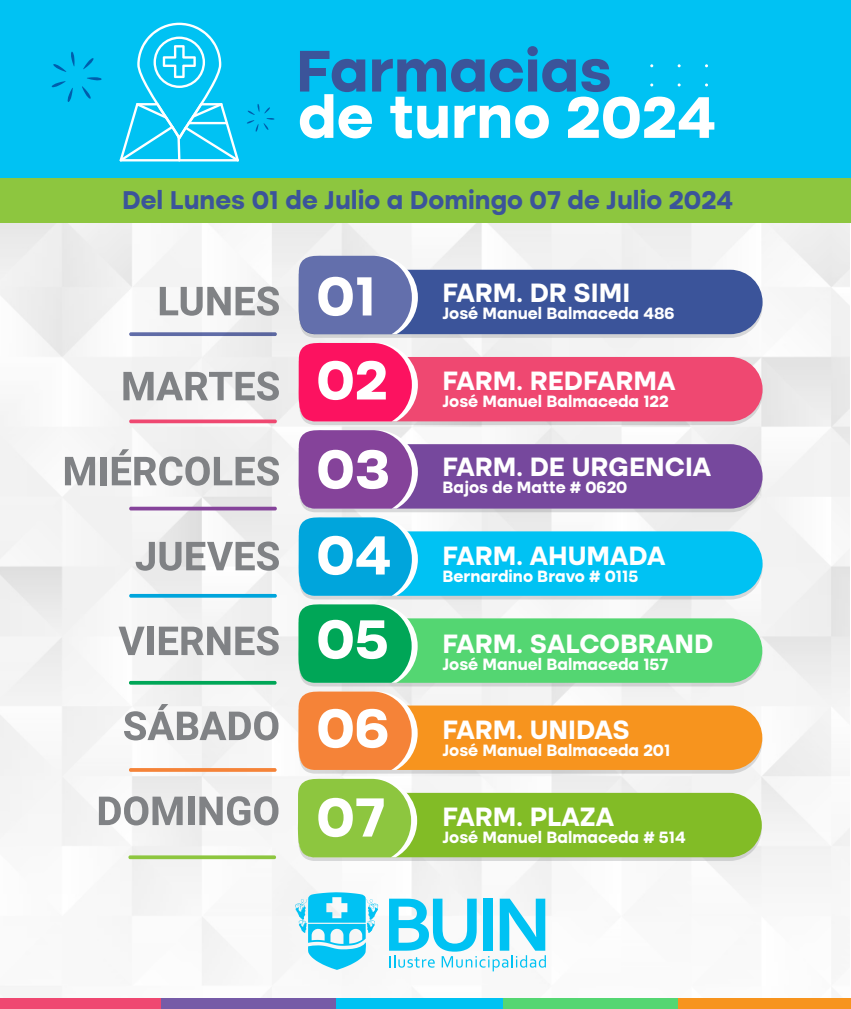
<style>
.page{position:relative;width:851px;height:1009px;background:#fff}
.page>*{position:absolute;margin:0;border:0;box-sizing:border-box;transform-origin:0 0}
.t1{font:700 60.7px "Altone Trial";color:#fff}
.t2{font:700 60.7px "Altone Trial";color:#3b549a}
.t3{font:700 57px "Altone Trial";color:#fff}
.t4{font:700 26.8px "Altone Trial";color:#fff}
.t5{font:700 26px "Altone Trial";color:#3b549a}
.t6{font:700 16.6px "Altone Trial";color:#fff}
</style>
<div class="page">
<img style="left:0;top:223px;width:849px;height:776px">
<div style="left:0;top:999px;width:173px;height:10px;background:#ef4871"></div>
<div style="left:161px;top:999px;width:181px;height:10px;background:#765ba7"></div>
<div style="left:336px;top:999px;width:181px;height:10px;background:#00c2f3"></div>
<div style="left:502px;top:999px;width:181px;height:10px;background:#54d672"></div>
<div style="left:678px;top:999px;width:172px;height:10px;background:#f7941e"></div>
<div style="left:0;top:0;width:850px;height:184px;background:#00c2f3"></div>
<svg style="left:160px;top:286px;width:119px;height:30px"></svg>
<svg style="left:123px;top:371px;width:156px;height:30px"></svg>
<svg style="left:65px;top:457px;width:30px;height:28px"></svg>
<div style="left:100px;top:457px;width:6px;height:28px;background:#808285"></div>
<svg style="left:112px;top:449px;width:167px;height:37px"></svg>
<svg style="left:136px;top:541px;width:143px;height:30px"></svg>
<svg style="left:295px;top:892px;width:83px;height:78px"></svg>
<svg style="left:389px;top:899px;width:157px;height:72px"></svg>
<svg style="left:119px;top:23px;width:120px;height:138px"></svg>
<div style="left:0;top:179px;width:850px;height:44px;background:#8dc63f"></div>
<svg style="left:129px;top:332px;width:148px;height:4px"></svg>
<svg style="left:128px;top:420px;width:149px;height:3px"></svg>
<svg style="left:128px;top:507px;width:149px;height:3px"></svg>
<svg style="left:128px;top:594px;width:149px;height:4px"></svg>
<svg style="left:82px;top:77px;width:20px;height:22px"></svg>
<svg style="left:51px;top:81px;width:22px;height:21px"></svg>
<svg style="left:53px;top:52px;width:22px;height:20px"></svg>
<svg style="left:83px;top:58px;width:11px;height:11px"></svg>
<svg style="left:247px;top:104px;width:27px;height:28px"></svg>
<svg style="left:118px;top:627px;width:27px;height:28px"></svg>
<div style="left:147px;top:627px;width:7px;height:28px;background:#808285"></div>
<svg style="left:159px;top:626px;width:120px;height:29px"></svg>
<svg style="left:124px;top:704px;width:154px;height:36px"></svg>
<svg style="left:99px;top:796px;width:84px;height:29px"></svg>
<div style="left:188px;top:797px;width:6px;height:28px;background:#808285"></div>
<svg style="left:199px;top:796px;width:79px;height:29px"></svg>
<svg style="left:128px;top:681px;width:149px;height:4px"></svg>
<svg style="left:128px;top:768px;width:149px;height:4px"></svg>
<svg style="left:128px;top:855px;width:149px;height:4px"></svg>
<svg style="left:298px;top:254px;width:464px;height:607px"></svg>
<h1 class="t2" style="left:296px;top:44px;width:317px">Farmacias</h1>
<h1 class="t1" style="left:298px;top:90px;width:420px">de turno 2024</h1>
<h3 class="t5" style="left:122px;top:189px;width:612px">Del Lunes 01 de Julio a Domingo 07 de Julio 2024</h3>
<h2 class="t3" style="left:316px;top:271px;width:61px">01</h2>
<h2 class="t3" style="left:316px;top:355px;width:73px">02</h2>
<h2 class="t3" style="left:316px;top:444px;width:75px">03</h2>
<h2 class="t3" style="left:316px;top:530px;width:77px">04</h2>
<h2 class="t3" style="left:316px;top:614px;width:74px">05</h2>
<h2 class="t3" style="left:316px;top:703px;width:75px">06</h2>
<h2 class="t3" style="left:316px;top:792px;width:70px">07</h2>
<h3 class="t4" style="left:442px;top:280px;width:189px">FARM. DR SIMI</h3>
<p class="t6" style="left:442px;top:306px;width:234px">José Manuel Balmaceda 486</p>
<h3 class="t4" style="left:442px;top:368px;width:234px">FARM. REDFARMA</h3>
<p class="t6" style="left:442px;top:394px;width:228px">José Manuel Balmaceda 122</p>
<h3 class="t4" style="left:442px;top:454px;width:270px">FARM. DE URGENCIA</h3>
<p class="t6" style="left:442px;top:480px;width:186px">Bajos de Matte # 0620</p>
<h3 class="t4" style="left:442px;top:543px;width:224px">FARM. AHUMADA</h3>
<p class="t6" style="left:442px;top:569px;width:197px">Bernardino Bravo # 0115</p>
<h3 class="t4" style="left:442px;top:631px;width:272px">FARM. SALCOBRAND</h3>
<p class="t6" style="left:442px;top:657px;width:227px">José Manuel Balmaceda 157</p>
<h3 class="t4" style="left:442px;top:717px;width:189px">FARM. UNIDAS</h3>
<p class="t6" style="left:442px;top:743px;width:229px">José Manuel Balmaceda 201</p>
<h3 class="t4" style="left:442px;top:804px;width:173px">FARM. PLAZA</h3>
<p class="t6" style="left:442px;top:830px;width:245px">José Manuel Balmaceda # 514</p>
</div>
